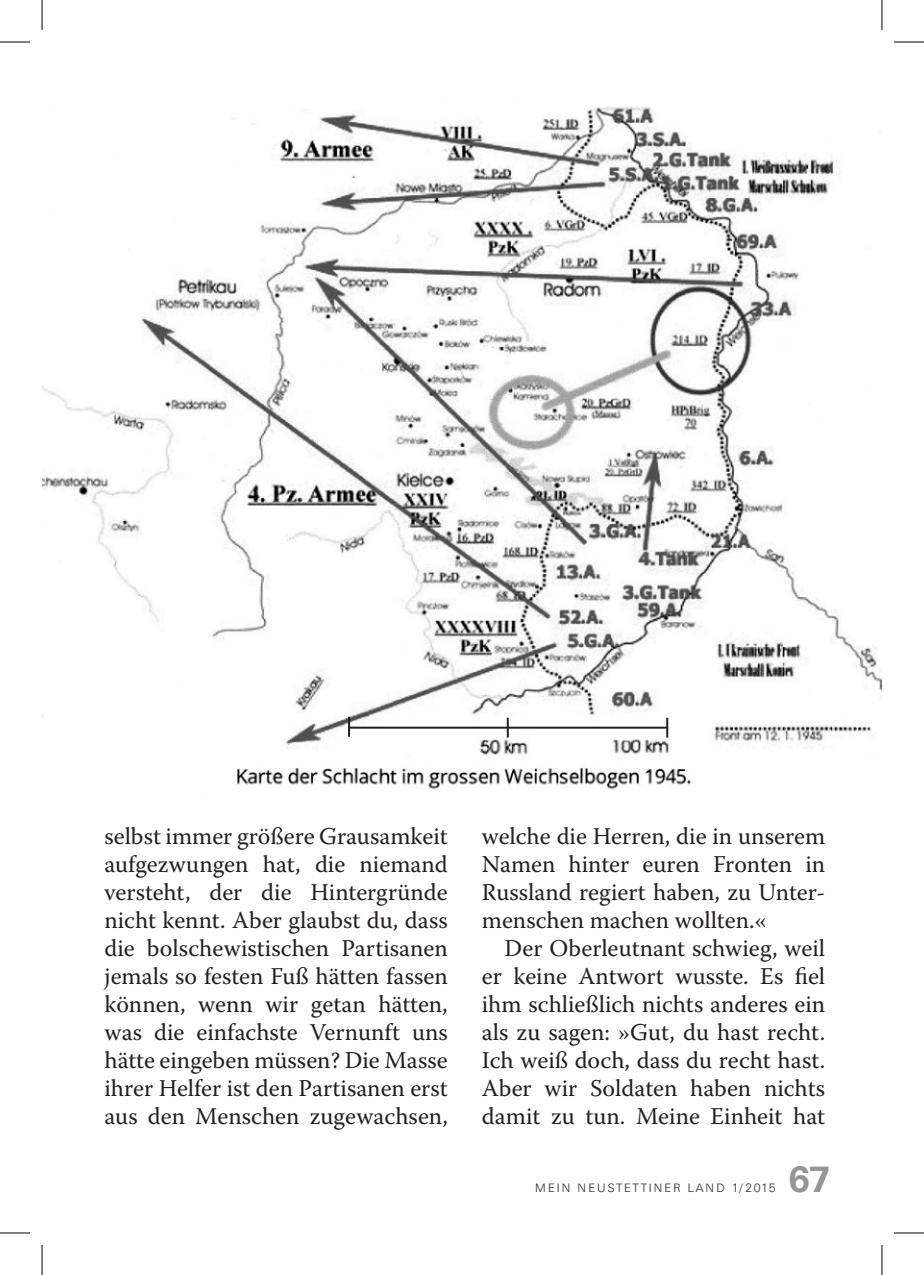
<style>
.page{position:relative;width:924px;height:1275px;background:#fff}
.page>*{position:absolute;margin:0;border:0;box-sizing:border-box;transform-origin:0 0}
.t1{font:700 36px "Univers BQ";color:#939598}
.t2{font:24px/28px "Warnock Pro";color:#231f20;text-align:justify}
.t3{font:300 12px "Univers BQ";letter-spacing:.17em;color:#231f20}
</style>
<div class="page">
<img style="left:42px;top:106px;width:839px;height:684px">
<hr style="left:349px;top:726px;width:318px;height:2px;background:#231f20">
<svg style="left:348px;top:717px;width:2px;height:19px"></svg>
<hr style="left:506px;top:717px;width:2px;height:20px;background:#231f20">
<hr style="left:666px;top:717px;width:2px;height:20px;background:#231f20">
<hr style="left:0;top:42px;width:30px;height:1px;background:#000">
<hr style="left:893px;top:42px;width:30px;height:1px;background:#000">
<hr style="left:0;top:1232px;width:30px;height:1px;background:#000">
<hr style="left:893px;top:1232px;width:30px;height:1px;background:#000">
<hr style="left:42px;top:0;width:1px;height:30px;background:#000">
<hr style="left:42px;top:1245px;width:1px;height:30px;background:#000">
<hr style="left:881px;top:0;width:1px;height:30px;background:#000">
<hr style="left:881px;top:1245px;width:1px;height:30px;background:#000">
<p class="t2" style="left:104px;top:821px;width:345px">selbst immer größere Grausamkeit aufgezwungen hat, die niemand versteht, der die Hintergründe nicht kennt. Aber glaubst du, dass die bolschewistischen Partisanen jemals so festen Fuß hätten fassen können, wenn wir getan hätten, was die einfachste Vernunft uns hätte eingeben müssen? Die Masse ihrer Helfer ist den Partisanen erst aus den Menschen zugewachsen,</p>
<p class="t2" style="left:481px;top:821px;width:344px">welche die Herren, die in unserem Namen hinter euren Fronten in Russland regiert haben, zu Unter&shy;menschen machen wollten.«</p>
<p class="t2" style="left:481px;top:933px;width:345px;text-indent:23px">Der Oberleutnant schwieg, weil er keine Antwort wusste. Es fiel ihm schließlich nichts anderes ein als zu sagen: »Gut, du hast recht.<br>Ich weiß doch, dass du recht hast.<br>Aber wir Soldaten haben nichts damit zu tun. Meine Einheit hat</p>
<p class="t3" style="left:535px;top:1180px;width:242px">MEIN NEUSTETTINER LAND 1/2015</p>
<h1 class="t1" style="left:787px;top:1158px;width:44px">67</h1>
</div>
